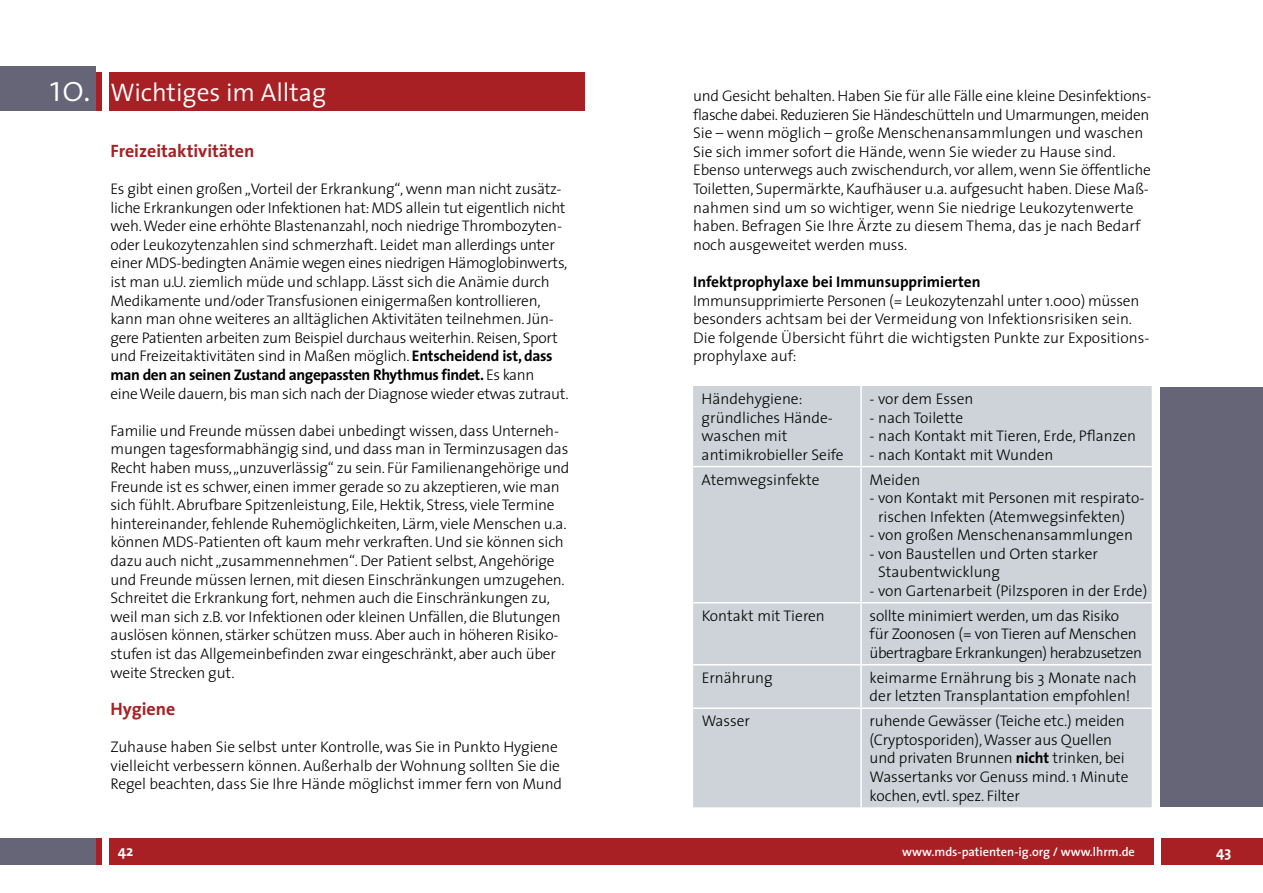
<style>
.page{position:relative;width:1263px;height:893px;background:#fff}
.page>*{position:absolute;margin:0;border:0;box-sizing:border-box;transform-origin:0 0}
.t1{font:300 25.5px "The Sans";color:#fff}
.t2{font:700 18px "The Sans";color:#a82024}
.t3{font:300 15.45px/18.6px "The Sans";letter-spacing:-.015em;color:#000}
.t4{font:700 15.45px "The Sans";color:#000}
.t5{font:700 15px "The Sans";color:#fff}
.t6{font:600 12.45px "The Sans";color:#fff}
.s1{font-size:36.75px}
.s2{font-weight:700}
</style>
<div class="page">
<div style="left:0;top:72px;width:585px;height:38px;background:#a82024"></div>
<div style="left:102px;top:72px;width:6px;height:38px;background:#fff"></div>
<div style="left:0;top:66px;width:95px;height:44px;background:#666577"></div>
<div style="left:0;top:838px;width:1263px;height:27px;background:#a82024"></div>
<div style="left:102px;top:833px;width:6px;height:38px;background:#fff"></div>
<div style="left:1155px;top:833px;width:6px;height:38px;background:#fff"></div>
<div style="left:0;top:838px;width:95px;height:27px;background:#666577"></div>
<div style="left:693px;top:386px;width:459px;height:421px;background:#cdd3d8"></div>
<hr style="left:860px;top:386px;width:2px;height:80px;background:#fff">
<hr style="left:693px;top:466px;width:168px;height:1px;background:#fff">
<hr style="left:861px;top:466px;width:291px;height:1px;background:#fff">
<hr style="left:860px;top:467px;width:2px;height:135px;background:#fff">
<hr style="left:693px;top:602px;width:168px;height:1px;background:#fff">
<hr style="left:861px;top:602px;width:291px;height:1px;background:#fff">
<hr style="left:860px;top:603px;width:2px;height:61px;background:#fff">
<hr style="left:693px;top:664px;width:168px;height:1px;background:#fff">
<hr style="left:861px;top:664px;width:291px;height:1px;background:#fff">
<hr style="left:860px;top:665px;width:2px;height:42px;background:#fff">
<hr style="left:693px;top:707px;width:168px;height:2px;background:#fff">
<hr style="left:861px;top:707px;width:291px;height:2px;background:#fff">
<hr style="left:860px;top:709px;width:2px;height:98px;background:#fff">
<div style="left:1161px;top:388px;width:102px;height:419px;background:#666577"></div>
<h1 class="t1" style="left:50px;top:71px;width:278px"><span class="s1">10.</span> Wichtiges im Alltag</h1>
<p class="t2" style="left:111px;top:136px;width:145px">Freizeitaktivitäten</p>
<p class="t3" style="left:111px;top:179px;width:460px">Es gibt einen großen „Vorteil der Erkrankung“, wenn man nicht zusätz&shy;liche Erkrankungen oder Infektionen hat: MDS allein tut eigentlich nicht weh. Weder eine erhöhte Blastenanzahl, noch niedrige Thrombozyten&shy;oder Leukozytenzahlen sind schmerzhaft. Leidet man allerdings unter einer MDS-bedingten Anämie wegen eines niedrigen Hämoglobinwerts, ist man u.U. ziemlich müde und schlapp. Lässt sich die Anämie durch Medikamente und/oder Transfusionen einigermaßen kontrollieren, kann man ohne weiteres an alltäglichen Aktivitäten teilnehmen. Jün&shy;gere Patienten arbeiten zum Beispiel durchaus weiterhin. Reisen, Sport und Freizeitaktivitäten sind in Maßen möglich. <span class="s2">Entscheidend ist, dass man den an seinen Zustand angepassten Rhythmus findet.</span> Es kann<br>eine Weile dauern, bis man sich nach der Diagnose wieder etwas zutraut.</p>
<p class="t3" style="left:111px;top:421px;width:460px">Familie und Freunde müssen dabei unbedingt wissen, dass Unterneh&shy;mungen tagesformabhängig sind, und dass man in Terminzusagen das Recht haben muss, „unzuverlässig“ zu sein. Für Familienangehörige und Freunde ist es schwer, einen immer gerade so zu akzeptieren, wie man sich fühlt. Abrufbare Spitzenleistung, Eile, Hektik, Stress, viele Termine hintereinander, fehlende Ruhemöglichkeiten, Lärm, viele Menschen u.a. können MDS-Patienten oft kaum mehr verkraften. Und sie können sich dazu auch nicht „zusammennehmen“. Der Patient selbst, Angehörige und Freunde müssen lernen, mit diesen Einschränkungen umzugehen.<br>Schreitet die Erkrankung fort, nehmen auch die Einschränkungen zu, weil man sich z.B. vor Infektionen oder kleinen Unfällen, die Blutungen auslösen können, stärker schützen muss. Aber auch in höheren Risiko&shy;stufen ist das Allgemeinbefinden zwar eingeschränkt, aber auch über weite Strecken gut.</p>
<p class="t2" style="left:111px;top:694px;width:66px">Hygiene</p>
<p class="t3" style="left:111px;top:737px;width:453px">Zuhause haben Sie selbst unter Kontrolle, was Sie in Punkto Hygiene vielleicht verbessern können. Außerhalb der Wohnung sollten Sie die<br>Regel beachten, dass Sie Ihre Hände möglichst immer fern von Mund</p>
<p class="t3" style="left:693px;top:86px;width:459px">und Gesicht behalten. Haben Sie für alle Fälle eine kleine Desinfektions&shy;flasche dabei. Reduzieren Sie Händeschütteln und Umarmungen, meiden Sie – wenn möglich – große Menschenansammlungen und waschen Sie sich immer sofort die Hände, wenn Sie wieder zu Hause sind.<br>Ebenso unterwegs auch zwischendurch, vor allem, wenn Sie öffentliche Toiletten, Supermärkte, Kaufhäuser u.a. aufgesucht haben. Diese Maß&shy;nahmen sind um so wichtiger, wenn Sie niedrige Leukozytenwerte haben. Befragen Sie Ihre Ärzte zu diesem Thema, das je nach Bedarf noch ausgeweitet werden muss.</p>
<p class="t4" style="left:693px;top:269px;width:289px">Infektprophylaxe bei Immunsupprimierten</p>
<p class="t3" style="left:693px;top:291px;width:458px">Immunsupprimierte Personen (= Leukozytenzahl unter 1.000) müssen besonders achtsam bei der Vermeidung von Infektionsrisiken sein.<br>Die folgende Übersicht führt die wichtigsten Punkte zur Expositions&shy;prophylaxe auf:</p>
<p class="t3" style="left:702px;top:389px;width:144px">Händehygiene: gründliches Hände&shy;waschen mit antimikrobieller Seife</p>
<p class="t3" style="left:870px;top:389px;width:105px">- vor dem Essen</p>
<p class="t3" style="left:870px;top:408px;width:95px">- nach Toilette</p>
<p class="t3" style="left:870px;top:426px;width:268px">- nach Kontakt mit Tieren, Erde, Pflanzen</p>
<p class="t3" style="left:870px;top:445px;width:185px">- nach Kontakt mit Wunden</p>
<p class="t3" style="left:702px;top:470px;width:119px">Atemwegsinfekte</p>
<p class="t3" style="left:870px;top:470px;width:52px">Meiden</p>
<p class="t3" style="left:878px;top:488px;width:268px;text-indent:-8px">- von Kontakt mit Personen mit respirato&shy;rischen Infekten (Atemwegsinfekten)</p>
<p class="t3" style="left:870px;top:525px;width:265px">- von großen Menschenansammlungen</p>
<p class="t3" style="left:878px;top:544px;width:221px;text-indent:-8px">- von Baustellen und Orten starker<br>Staubentwicklung</p>
<p class="t3" style="left:870px;top:581px;width:279px">- von Gartenarbeit (Pilzsporen in der Erde)</p>
<p class="t3" style="left:702px;top:606px;width:125px">Kontakt mit Tieren</p>
<p class="t3" style="left:870px;top:606px;width:274px">sollte minimiert werden, um das Risiko für Zoonosen (= von Tieren auf Menschen übertragbare Erkrankungen) herabzusetzen</p>
<p class="t3" style="left:702px;top:668px;width:73px">Ernährung</p>
<p class="t3" style="left:870px;top:668px;width:269px">keimarme Ernährung bis 3 Monate nach der letzten Transplantation empfohlen!</p>
<p class="t3" style="left:702px;top:711px;width:50px">Wasser</p>
<p class="t3" style="left:870px;top:711px;width:260px">ruhende Gewässer (Teiche etc.) meiden (Cryptosporiden), Wasser aus Quellen und privaten Brunnen <span class="s2">nicht</span> trinken, bei Wassertanks vor Genuss mind. 1 Minute kochen, evtl. spez. Filter</p>
<p class="t5" style="left:118px;top:838px;width:17px">42</p>
<p class="t6" style="left:902px;top:841px;width:234px">www.mds-patienten-ig.org / www.lhrm.de</p>
<p class="t5" style="left:1216px;top:839px;width:17px">43</p>
</div>
